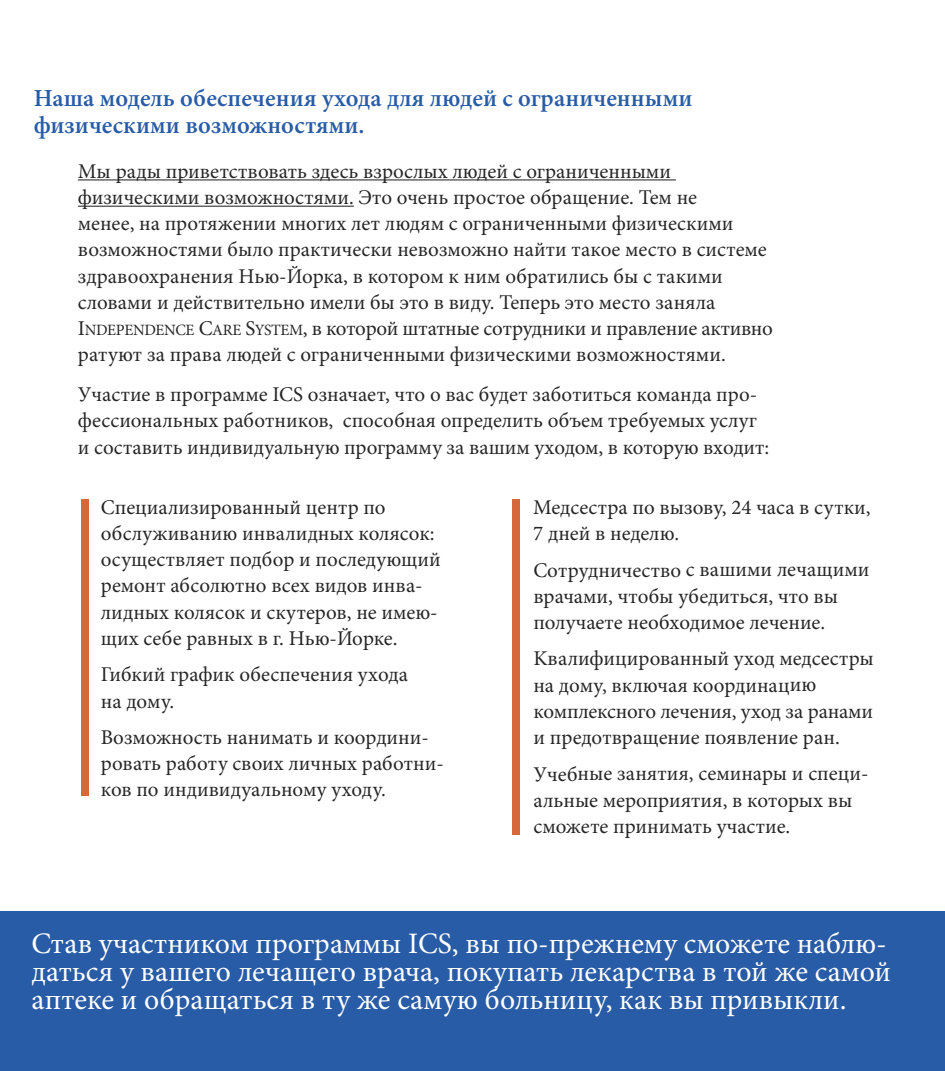
<style>
.page{position:relative;width:945px;height:1071px;background:#fff}
.page>*{position:absolute;margin:0;border:0;box-sizing:border-box;transform-origin:0 0}
.t1{font:29.75px/28px "Minion Pro";color:#fff}
.t2{font:600 24.5px/26.2px "Minion Pro";color:#295ca6}
.t3{font:21px/26.2px "Minion Pro";color:#272627}
.s1{font-size:15.75px}
</style>
<div class="page">
<div style="left:0;top:912px;width:945px;height:159px;background:#295ca6"></div>
<hr style="left:78px;top:179px;width:598px;height:1px;background:#272627">
<hr style="left:78px;top:206px;width:276px;height:1px;background:#272627">
<div style="left:81px;top:499px;width:8px;height:297px;background:#d6693b"></div>
<div style="left:512px;top:499px;width:8px;height:336px;background:#d6693b"></div>
<p class="t2" style="left:34px;top:87px;width:660px">Наша модель обеспечения ухода для людей с ограниченными физическими возможностями.</p>
<p class="t3" style="left:78px;top:160px;width:696px">МЫ РАДЫ ПРИВЕТСТВОВАТЬ ЗДЕСЬ ВЗРОСЛЫХ ЛЮДЕЙ С ОГРАНИЧЕННЫМИ ФИЗИЧЕСКИМИ ВОЗМОЖНОСТЯМИ. ЭТО ОЧЕНЬ ПРОСТОЕ ОБРАЩЕНИЕ. ТЕМ НЕ<br>МЕНЕЕ, НА ПРОТЯЖЕНИИ МНОГИХ ЛЕТ ЛЮДЯМ С ОГРАНИЧЕННЫМИ ФИЗИЧЕСКИМИ ВОЗМОЖНОСТЯМИ БЫЛО ПРАКТИЧЕСКИ НЕВОЗМОЖНО НАЙТИ ТАКОЕ МЕСТО В СИСТЕМЕ ЗДРАВООХРАНЕНИЯ НЬЮ-ЙОРКА, В КОТОРОМ К НИМ ОБРАТИЛИСЬ БЫ С ТАКИМИ СЛОВАМИ И ДЕЙСТВИТЕЛЬНО ИМЕЛИ БЫ ЭТО В ВИДУ. ТЕПЕРЬ ЭТО МЕСТО ЗАНЯЛА I<span class="s1">NDEPENDENCE</span> C<span class="s1">ARE</span> S<span class="s1">YSTEM</span>, В КОТОРОЙ ШТАТНЫЕ СОТРУДНИКИ И ПРАВЛЕНИЕ АКТИВНО РАТУЮТ ЗА ПРАВА ЛЮДЕЙ С ОГРАНИЧЕННЫМИ ФИЗИЧЕСКИМИ ВОЗМОЖНОСТЯМИ.</p>
<p class="t3" style="left:78px;top:383px;width:693px">УЧАСТИЕ В ПРОГРАММЕ ICS ОЗНАЧАЕТ, ЧТО О ВАС БУДЕТ ЗАБОТИТЬСЯ КОМАНДА ПРО-<br>ФЕССИОНАЛЬНЫХ РАБОТНИКОВ, СПОСОБНАЯ ОПРЕДЕЛИТЬ ОБЪЕМ ТРЕБУЕМЫХ УСЛУГ<br>И СОСТАВИТЬ ИНДИВИДУAЛЬНУЮ ПРОГРАММУ ЗА ВАШИМ УХОДОМ, В КОТОРУЮ ВХОДИТ:</p>
<p class="t3" style="left:101px;top:496px;width:341px">СПЕЦИАЛИЗИРОВАННЫЙ ЦЕНТР ПО ОБСЛУЖИВАНИЮ ИНВАЛИДНЫХ КОЛЯСОК:<br>ОСУЩЕСТВЛЯЕТ ПОДБОР И ПОСЛЕДУЮЩИЙ РЕМОНТ АБСОЛЮТНО ВСЕХ ВИДОВ ИНВА-ЛИДНЫХ КОЛЯСОК И СКУТЕРОВ, НЕ ИМЕЮ-ЩИХ СЕБЕ РАВНЫХ В Г. НЬЮ-ЙОРКЕ.</p>
<p class="t3" style="left:101px;top:663px;width:309px">ГИБКИЙ ГРАФИК ОБЕСПЕЧЕНИЯ УХОДА<br>НА ДОМУ.</p>
<p class="t3" style="left:101px;top:726px;width:345px">ВОЗМОЖНОСТЬ НАНИМАТЬ И КООРДИНИ-<br>РОВАТЬ РАБОТУ СВОИХ ЛИЧНЫХ РАБОТНИ-<br>КОВ ПО ИНДИВИДУАЛЬНОМУ УХОДУ.</p>
<p class="t3" style="left:533px;top:496px;width:339px">МЕДСЕСТРА ПО ВЫЗОВУ, 24 ЧАСА В СУТКИ,<br>7 ДНЕЙ В НЕДЕЛЮ.</p>
<p class="t3" style="left:533px;top:559px;width:338px">CОТРУДНИЧЕСТВO С ВАШИМИ ЛЕЧАЩИМИ<br>ВРАЧАМИ, ЧТОБЫ УБЕДИТЬСЯ, ЧТО ВЫ<br>ПОЛУЧАEТE НЕОБХОДИМОЕ ЛЕЧЕНИЕ.</p>
<p class="t3" style="left:533px;top:647px;width:342px">KВАЛИФИЦИРОВАННЫЙ УХОД МЕДСЕСТРЫ НА ДОМУ, ВКЛЮЧАЯ КООРДИНАЦИЮ КОМПЛЕКСНОГО ЛЕЧЕНИЯ, УХОД ЗА РАНАМИ И ПРЕДОТВРАЩEНИЕ ПОЯВЛЕНИЕ РАН.</p>
<p class="t3" style="left:534px;top:762px;width:336px">УЧЕБНЫЕ ЗАНЯТИЯ, СЕМИНАРЫ И СПЕЦИ-<br>АЛЬНЫЕ МЕРОПРИЯТИЯ, В КОТОРЫХ ВЫ<br>СМОЖЕТЕ ПРИНИМАТЬ УЧАСТИЕ.</p>
<h1 class="t1" style="left:31px;top:932px;width:861px">СТАВ УЧАСТНИКОМ ПРОГРАММЫ ICS, ВЫ ПО-ПРЕЖНЕМУ СМОЖЕТЕ НАБЛЮ-<br>ДАТЬСЯ У ВАШЕГО ЛЕЧАЩЕГО ВРАЧА, ПОКУПАТЬ ЛЕКАРСТВА В ТОЙ ЖЕ САМОЙ<br>АПТЕКЕ И ОБРАЩАТЬСЯ В ТУ ЖЕ САМУЮ БОЛЬНИЦУ, КАК ВЫ ПРИВЫКЛИ.</h1>
</div>
